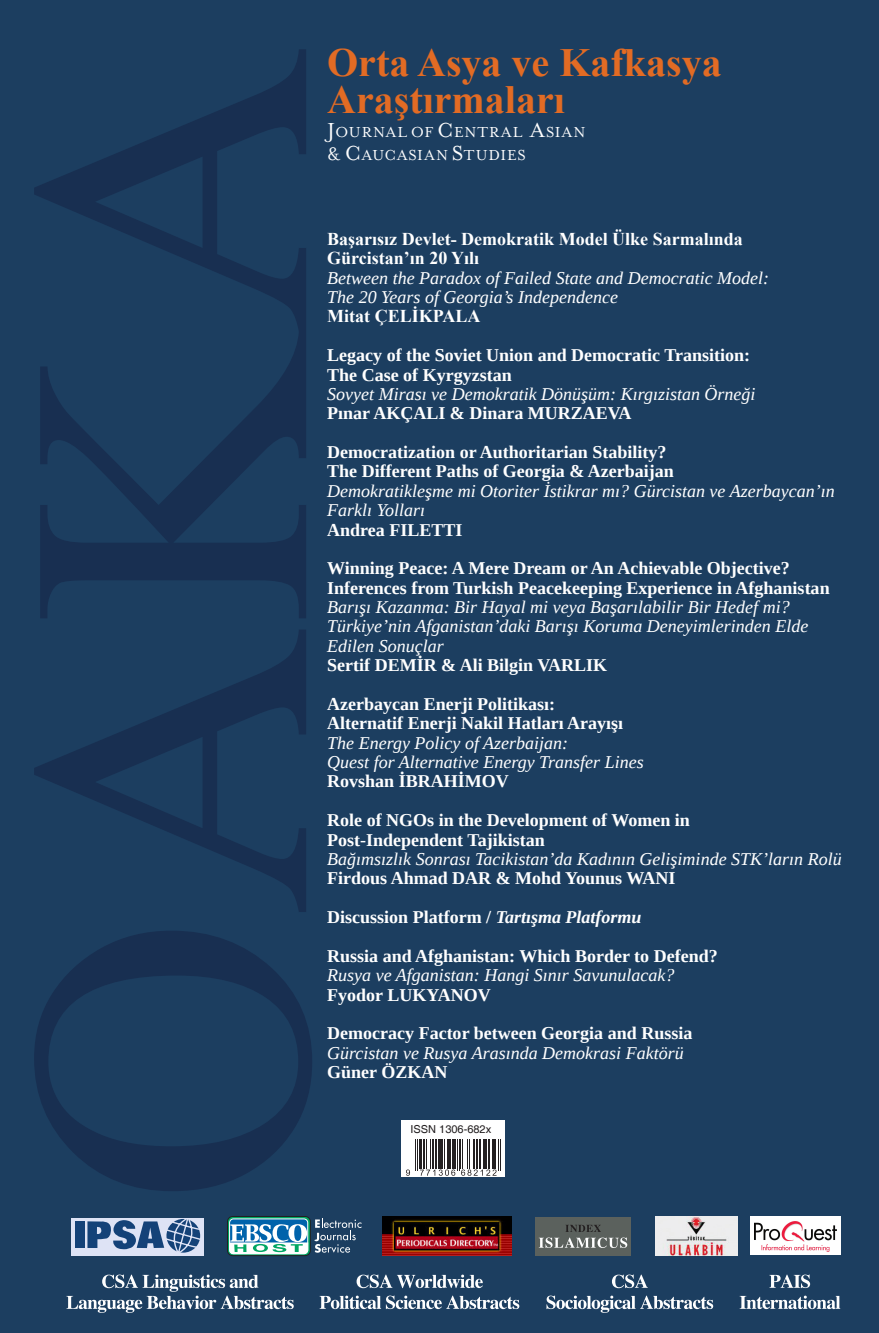
<style>
.page{position:relative;width:879px;height:1333px;background:#fff}
.page>*{position:absolute;margin:0;border:0;box-sizing:border-box;transform-origin:0 0}
.t1{font:700 40px/36.4px "Times New Roman";color:#e26b24}
.t2{font:700 18px/38.8px "Liberation Serif";color:#fff}
.t3{font:italic 18px/19.4px "Liberation Serif";color:#fff}
.t4{font:700 18px/19.4px "Times New Roman";color:#fff}
.t5{font:16.6px/22.4px "Mrs Eaves Petite Caps Petite Caps";letter-spacing:.055em;color:#fff}
.t6{font:11px "Helvetica";color:#231f20}
.s1{font-size:23.2px}
.s2{font-size:20.8px}
.s3{font-style:italic}
</style>
<div class="page">
<div style="left:0;top:0;width:879px;height:1332px;background:#1c3e60"></div>
<svg style="left:34px;top:49px;width:278px;height:1142px"></svg>
<svg style="left:739px;top:1295px;width:101px;height:13px"></svg>
<svg style="left:769px;top:1274px;width:41px;height:13px"></svg>
<svg style="left:546px;top:1295px;width:167px;height:17px"></svg>
<svg style="left:612px;top:1274px;width:36px;height:14px"></svg>
<svg style="left:66px;top:1274px;width:228px;height:38px"></svg>
<svg style="left:320px;top:1295px;width:199px;height:13px"></svg>
<svg style="left:356px;top:1274px;width:127px;height:14px"></svg>
<div style="left:402px;top:1120px;width:103px;height:56px;background:#fff"></div>
<div style="left:71px;top:1217px;width:133px;height:38px;background:#dee3f5"></div>
<div style="left:75px;top:1221px;width:10px;height:26px;background:#144278"></div>
<svg style="left:87px;top:1217px;width:116px;height:36px"></svg>
<div style="left:227px;top:1216px;width:83px;height:39px;border:1px solid #231f20;border-radius:5px"></div>
<div style="left:230px;top:1218px;width:78px;height:35px;background:#0063ab;border-radius:4px"></div>
<div style="left:229px;top:1218px;width:79px;height:35px;border:1px solid #fff;border-radius:4px"></div>
<svg style="left:229px;top:1223px;width:79px;height:30px"></svg>
<svg style="left:314px;top:1218px;width:47px;height:34px"></svg>
<div style="left:535px;top:1216px;width:96px;height:39px;background:#5b615d"></div>
<svg style="left:539px;top:1237px;width:88px;height:10px"></svg>
<svg style="left:566px;top:1224px;width:35px;height:7px"></svg>
<img style="left:382px;top:1216px;width:130px;height:39px">
<img style="left:655px;top:1216px;width:83px;height:39px">
<div style="left:750px;top:1216px;width:90px;height:38px;background:#fff"></div>
<img style="left:754px;top:1221px;width:82px;height:30px">
<svg style="left:406px;top:1169px;width:4px;height:6px"></svg>
<hr style="left:415px;top:1138px;width:1px;height:32px;background:#231f20">
<hr style="left:417px;top:1138px;width:1px;height:32px;background:#231f20">
<hr style="left:419px;top:1138px;width:3px;height:30px;background:#231f20">
<hr style="left:423px;top:1138px;width:1px;height:30px;background:#231f20">
<hr style="left:426px;top:1138px;width:1px;height:30px;background:#231f20">
<hr style="left:430px;top:1138px;width:1px;height:30px;background:#231f20">
<hr style="left:432px;top:1138px;width:1px;height:30px;background:#231f20">
<hr style="left:435px;top:1138px;width:2px;height:30px;background:#231f20">
<hr style="left:438px;top:1138px;width:3px;height:30px;background:#231f20">
<hr style="left:442px;top:1138px;width:1px;height:30px;background:#231f20">
<hr style="left:444px;top:1138px;width:1px;height:30px;background:#231f20">
<hr style="left:447px;top:1138px;width:2px;height:30px;background:#231f20">
<hr style="left:450px;top:1138px;width:1px;height:30px;background:#231f20">
<hr style="left:452px;top:1138px;width:4px;height:30px;background:#231f20">
<svg style="left:420px;top:1169px;width:35px;height:6px"></svg>
<hr style="left:457px;top:1138px;width:1px;height:32px;background:#231f20">
<hr style="left:458px;top:1138px;width:1px;height:32px;background:#231f20">
<hr style="left:460px;top:1138px;width:1px;height:30px;background:#231f20">
<hr style="left:462px;top:1138px;width:1px;height:30px;background:#231f20">
<hr style="left:467px;top:1138px;width:1px;height:30px;background:#231f20">
<hr style="left:469px;top:1138px;width:1px;height:30px;background:#231f20">
<hr style="left:473px;top:1138px;width:2px;height:30px;background:#231f20">
<hr style="left:475px;top:1138px;width:2px;height:30px;background:#231f20">
<hr style="left:479px;top:1138px;width:2px;height:30px;background:#231f20">
<hr style="left:483px;top:1138px;width:1px;height:30px;background:#231f20">
<hr style="left:485px;top:1138px;width:2px;height:30px;background:#231f20">
<hr style="left:488px;top:1138px;width:2px;height:30px;background:#231f20">
<hr style="left:492px;top:1138px;width:1px;height:30px;background:#231f20">
<hr style="left:494px;top:1138px;width:2px;height:30px;background:#231f20">
<svg style="left:461px;top:1169px;width:35px;height:6px"></svg>
<hr style="left:498px;top:1138px;width:1px;height:32px;background:#231f20">
<hr style="left:500px;top:1138px;width:1px;height:32px;background:#231f20">
<h1 class="t1" style="left:327px;top:44px;width:396px">Orta Asya ve Kafkasya<br>Araştırmaları</h1>
<p class="t5" style="left:327px;top:121px;width:260px"><span class="s1">J</span>OURNAL OF <span class="s1">C</span>ENTRAL <span class="s1">A</span>SIAN <span class="s2">&amp;</span><span class="s1">C</span>AUCASIAN <span class="s1">S</span>TUDIES</p>
<p class="t4" style="left:327px;top:229px;width:417px">Başarısız Devlet- Demokratik Model Ülke Sarmalında<br>Gürcistan’ın 20 Yılı</p>
<p class="t3" style="left:327px;top:268px;width:443px">Between the Paradox of Failed State and Democratic Model:<br>The 20 Years of Georgia’s Independence</p>
<p class="t4" style="left:327px;top:306px;width:155px">Mitat ÇELİKPALA</p>
<p class="t2" style="left:327px;top:345px;width:424px;line-height:19.4px">Legacy of the Soviet Union and Democratic Transition:<br>The Case of Kyrgyzstan</p>
<p class="t3" style="left:327px;top:384px;width:430px">Sovyet Mirası ve Demokratik Dönüşüm: Kırgızistan Örneği</p>
<p class="t2" style="left:327px;top:393px;width:341px">Pınar AKÇALI &amp; Dinara MURZAEVA<br>Democratization or Authoritarian Stability?</p>
<p class="t2" style="left:327px;top:451px;width:348px">The Different Paths of Georgia &amp; Azerbaijan</p>
<p class="t3" style="left:327px;top:481px;width:509px">Demokratikleşme mi Otoriter İstikrar mı? Gürcistan ve Azerbaycan’ın<br>Farklı Yolları</p>
<p class="t2" style="left:327px;top:510px;width:464px">Andrea FILETTI<br>Winning Peace: A Mere Dream or An Achievable Objective?</p>
<p class="t2" style="left:327px;top:568px;width:504px">Inferences from Turkish Peacekeeping Experience in Afghanistan</p>
<p class="t3" style="left:327px;top:597px;width:483px">Barışı Kazanma: Bir Hayal mi veya Başarılabilir Bir Hedef mi?<br>Türkiye’nin Afganistan’daki Barışı Koruma Deneyimlerinden Elde<br>Edilen Sonuçlar</p>
<p class="t2" style="left:327px;top:645px;width:281px">Sertif DEMİR &amp; Ali Bilgin VARLIK<br>Azerbaycan Enerji Politikası:</p>
<p class="t2" style="left:327px;top:703px;width:297px">Alternatif Enerji Nakil Hatları Arayışı</p>
<p class="t3" style="left:327px;top:733px;width:318px">The Energy Policy of Azerbaijan:<br>Quest for Alternative Energy Transfer Lines</p>
<p class="t2" style="left:327px;top:761px;width:364px">Rovshan İBRAHİMOV<br>Role of NGOs in the Development of Women in</p>
<p class="t2" style="left:327px;top:819px;width:219px">Post-Independent Tajikistan</p>
<p class="t3" style="left:327px;top:849px;width:516px">Bağımsızlık Sonrası Tacikistan’da Kadının Gelişiminde STK’ların Rolü</p>
<p class="t2" style="left:327px;top:858px;width:392px">Firdous Ahmad DAR &amp; Mohd Younus WANI<br>Discussion Platform / <span class="s3">Tartışma Platformu<br></span>Russia and Afghanistan: Which Border to Defend?</p>
<p class="t3" style="left:327px;top:965px;width:349px">Rusya ve Afganistan: Hangi Sınır Savunulacak?</p>
<p class="t2" style="left:327px;top:974px;width:367px">Fyodor LUKYANOV<br>Democracy Factor between Georgia and Russia</p>
<p class="t3" style="left:327px;top:1042px;width:358px">Gürcistan ve Rusya Arasında Demokrasi Faktörü</p>
<p class="t2" style="left:327px;top:1052px;width:122px">Güner ÖZKAN</p>
<p class="t6" style="left:410px;top:1122px;width:82px">ISSN 1306-682x</p>
</div>
